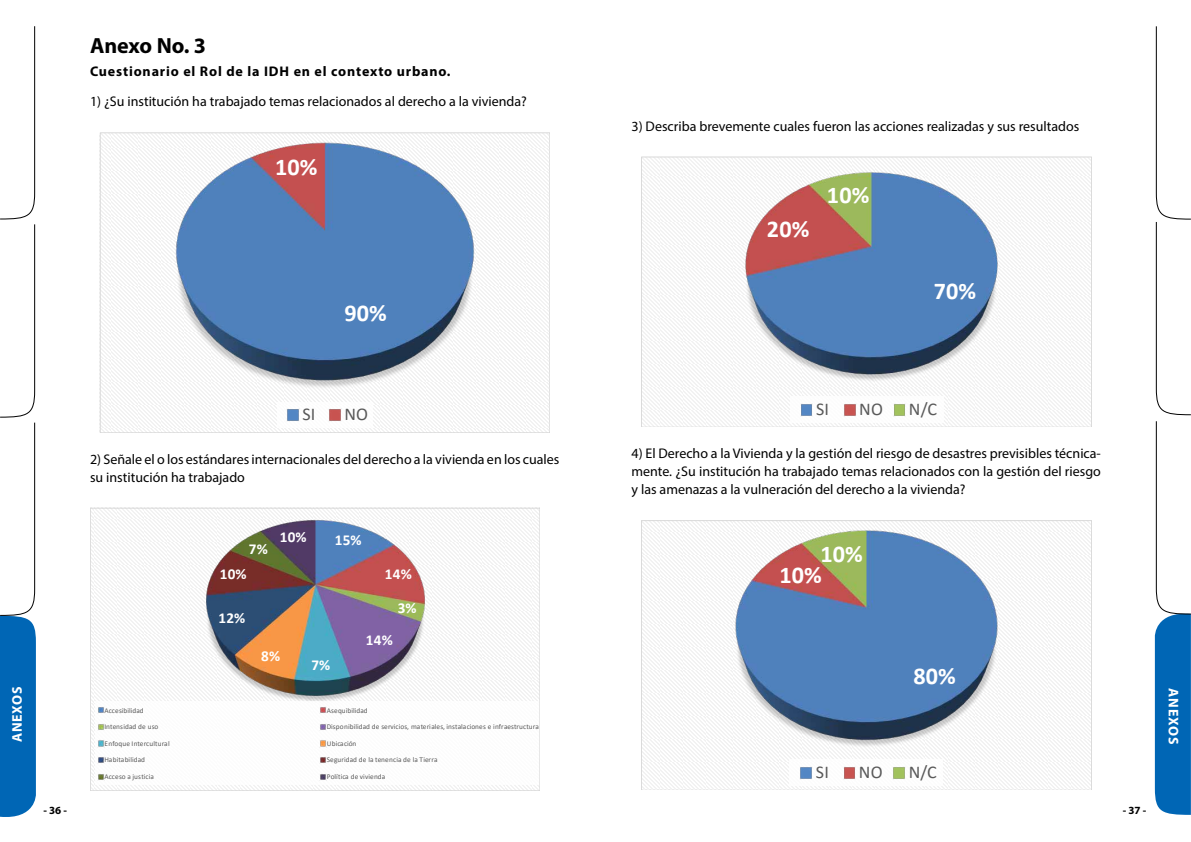
<style>
.page{position:relative;width:1191px;height:842px;background:#fff}
.page>*{position:absolute;margin:0;border:0;box-sizing:border-box;transform-origin:0 0}
.t1{font:700 24.2px "Calibri";letter-spacing:.005em;color:#fff}
.t2{font:700 22px "Myriad Pro";letter-spacing:-.005em;color:#000}
.t3{font:18px "Calibri";letter-spacing:.01em;color:#595959}
.t4{font:700 15.2px "Calibri";letter-spacing:.01em;color:#fff}
.t5{font:14px/18px "Myriad Pro";color:#000}
.t6{font:700 14px "Myriad Pro";letter-spacing:.06em;color:#000}
.t7{font:700 14px "Myriad Pro";letter-spacing:.06em;color:#fff}
.t8{font:700 11px "Myriad Pro";color:#000}
.t9{font:7.3px "Calibri";letter-spacing:.01em;color:#595959}
</style>
<div class="page">
<svg style="left:1154px;top:26px;width:37px;height:789px"></svg>
<svg style="left:0;top:26px;width:36px;height:791px"></svg>
<div style="left:100px;top:133px;width:449px;height:299px;background:linear-gradient(to right,#f8f8f8,#f8f8f8)"></div>
<img style="left:108px;top:141px;width:434px;height:253px">
<div style="left:277px;top:402px;width:96px;height:26px;background:#fff"></div>
<svg style="left:287px;top:409px;width:12px;height:12px"></svg>
<svg style="left:328px;top:409px;width:13px;height:12px"></svg>
<div style="left:100px;top:132px;width:449px;height:300px;border:1px solid #d9d9d9"></div>
<img style="left:92px;top:519px;width:445px;height:186px">
<div style="left:95px;top:702px;width:444px;height:83px;background:#fff"></div>
<svg style="left:98px;top:707px;width:6px;height:6px"></svg>
<svg style="left:320px;top:707px;width:6px;height:6px"></svg>
<svg style="left:98px;top:724px;width:6px;height:6px"></svg>
<svg style="left:320px;top:724px;width:6px;height:6px"></svg>
<svg style="left:98px;top:740px;width:6px;height:7px"></svg>
<svg style="left:320px;top:740px;width:6px;height:7px"></svg>
<svg style="left:98px;top:757px;width:6px;height:6px"></svg>
<svg style="left:320px;top:757px;width:6px;height:6px"></svg>
<svg style="left:98px;top:774px;width:6px;height:6px"></svg>
<svg style="left:320px;top:774px;width:6px;height:6px"></svg>
<div style="left:90px;top:508px;width:449px;height:282px;border:1px solid #d9d9d9"></div>
<img style="left:659px;top:171px;width:424px;height:214px">
<svg style="left:800px;top:403px;width:12px;height:13px"></svg>
<svg style="left:844px;top:404px;width:12px;height:12px"></svg>
<svg style="left:893px;top:404px;width:12px;height:12px"></svg>
<div style="left:641px;top:157px;width:450px;height:270px;border:1px solid #d9d9d9"></div>
<img style="left:649px;top:529px;width:434px;height:223px">
<svg style="left:800px;top:767px;width:12px;height:12px"></svg>
<svg style="left:844px;top:767px;width:11px;height:12px"></svg>
<svg style="left:893px;top:767px;width:12px;height:12px"></svg>
<div style="left:641px;top:520px;width:450px;height:270px;border:1px solid #d9d9d9"></div>
<h2 class="t2" style="left:90px;top:31px;width:118px">Anexo No. 3</h2>
<p class="t6" style="left:90px;top:62px;width:362px">Cuestionario el Rol de la IDH en el contexto urbano.</p>
<p class="t5" style="left:90px;top:92px;width:438px">1) ¿Su institución ha trabajado temas relacionados al derecho a la vivienda?</p>
<h1 class="t1" style="left:275px;top:150px;width:44px">10%</h1>
<h1 class="t1" style="left:344px;top:296px;width:44px">90%</h1>
<p class="t5" style="left:631px;top:117px;width:449px">3) Describa brevemente cuales fueron las acciones realizadas y sus resultados</p>
<h1 class="t1" style="left:767px;top:211px;width:44px">20%</h1>
<h1 class="t1" style="left:827px;top:178px;width:44px">10%</h1>
<h1 class="t1" style="left:933px;top:273px;width:44px">70%</h1>
<p class="t7" style="left:8px;top:742px;width:58px;rotate:-90deg">ANEXOS</p>
<p class="t3" style="left:302px;top:401px;width:14px">SI</p>
<p class="t3" style="left:344px;top:401px;width:25px">NO</p>
<p class="t5" style="left:90px;top:450px;width:471px">2) Señale el o los estándares internacionales del derecho a la vivienda en los cuales su institución ha trabajado</p>
<p class="t4" style="left:249px;top:539px;width:20px">7%</p>
<p class="t4" style="left:220px;top:563px;width:28px">10%</p>
<p class="t4" style="left:218px;top:607px;width:28px">12%</p>
<p class="t4" style="left:280px;top:526px;width:28px">10%</p>
<p class="t4" style="left:335px;top:529px;width:28px">15%</p>
<p class="t4" style="left:385px;top:563px;width:28px">14%</p>
<p class="t4" style="left:398px;top:597px;width:20px">3%</p>
<p class="t4" style="left:366px;top:629px;width:28px">14%</p>
<p class="t4" style="left:261px;top:645px;width:20px">8%</p>
<p class="t4" style="left:311px;top:654px;width:20px">7%</p>
<p class="t9" style="left:104px;top:705px;width:41px">Accesibilidad</p>
<p class="t9" style="left:327px;top:705px;width:42px">Asequibilidad</p>
<p class="t9" style="left:104px;top:722px;width:55px">Intensidad de uso</p>
<p class="t9" style="left:327px;top:722px;width:214px">Disponibilidad de servicios, materiales, instalaciones e infraestructura</p>
<p class="t9" style="left:104px;top:738px;width:67px">Enfoque Intercultural</p>
<p class="t9" style="left:327px;top:738px;width:31px">Ubicación</p>
<p class="t9" style="left:104px;top:755px;width:42px">Habitabilidad</p>
<p class="t9" style="left:327px;top:755px;width:112px">Seguridad de la tenencia de la Tierra</p>
<p class="t9" style="left:104px;top:772px;width:51px">Acceso a justicia</p>
<p class="t9" style="left:327px;top:772px;width:60px">Política de vivienda</p>
<p class="t3" style="left:816px;top:396px;width:14px">SI</p>
<p class="t3" style="left:859px;top:396px;width:25px">NO</p>
<p class="t3" style="left:909px;top:396px;width:30px">N/C</p>
<p class="t5" style="left:631px;top:444px;width:471px;text-align:justify">4) El Derecho a la Vivienda y la gestión del riesgo de desastres previsibles técnica&shy;mente. ¿Su institución ha trabajado temas relacionados con la gestión del riesgo y las amenazas a la vulneración del derecho a la vivienda?</p>
<h1 class="t1" style="left:820px;top:536px;width:44px">10%</h1>
<h1 class="t1" style="left:779px;top:557px;width:44px">10%</h1>
<h1 class="t1" style="left:913px;top:659px;width:44px">80%</h1>
<p class="t3" style="left:816px;top:759px;width:14px">SI</p>
<p class="t3" style="left:859px;top:759px;width:25px">NO</p>
<p class="t3" style="left:908px;top:759px;width:30px">N/C</p>
<p class="t8" style="left:43px;top:803px;width:25px">- 36 -</p>
<p class="t8" style="left:1122px;top:803px;width:25px">- 37 -</p>
<p class="t7" style="left:1182px;top:688px;width:58px;rotate:90deg">ANEXOS</p>
</div>
